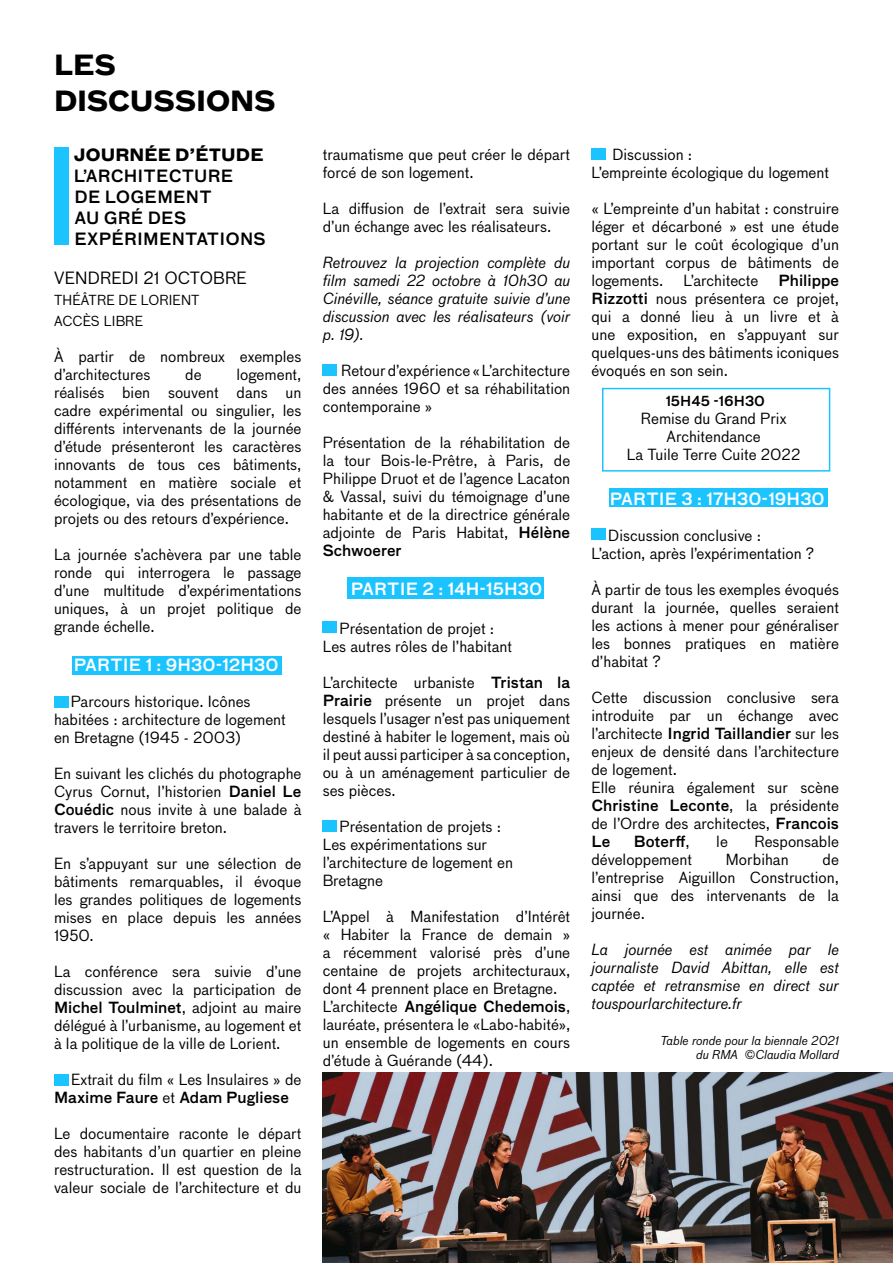
<style>
.page{position:relative;width:893px;height:1263px;background:#fff}
.page>*{position:absolute;margin:0;border:0;box-sizing:border-box;transform-origin:0 0}
.t1{font:700 27px/36px "Bau Pro";color:#000}
.t2{font:500 16.5px "Bau Pro";letter-spacing:.005em;color:#fff}
.t3{font:500 16.5px/21px "Bau Pro";letter-spacing:.01em;color:#000}
.t4{font:16.5px "Bau Pro";letter-spacing:.01em;color:#000}
.t5{font:700 16.5px "Bau Pro";letter-spacing:.01em;color:#000}
.t6{font:15px/18px "Bau Pro";color:#000;text-align:justify}
.t7{font:italic 15px/18px "Bau Pro";color:#000;text-align:justify}
.t8{font:500 15px "Bau Pro";color:#000}
.t9{font:13.5px/21px "Bau Pro";letter-spacing:.01em;color:#000}
.t10{font:500 13.5px "Bau Pro";color:#000}
.t11{font:italic 12px/14.4px "Bau Pro";color:#000;text-align:right}
.s1{font-weight:500}
.s2{font-weight:400}
</style>
<div class="page">
<div style="left:347px;top:578px;width:196px;height:21px;background:#1cc4ff"></div>
<div style="left:609px;top:489px;width:219px;height:18px;background:#1cc4ff"></div>
<div style="left:72px;top:656px;width:210px;height:18px;background:#1cc4ff"></div>
<img style="left:323px;top:1072px;width:570px;height:191px">
<div style="left:54px;top:148px;width:14px;height:97px;background:#1cc4ff"></div>
<div style="left:54px;top:696px;width:14px;height:12px;background:#1cc4ff"></div>
<div style="left:54px;top:1074px;width:14px;height:11px;background:#1cc4ff"></div>
<div style="left:323px;top:364px;width:14px;height:11px;background:#1cc4ff"></div>
<div style="left:602px;top:388px;width:228px;height:84px;border:2px solid #1cc4ff"></div>
<div style="left:323px;top:622px;width:14px;height:11px;background:#1cc4ff"></div>
<div style="left:323px;top:821px;width:14px;height:11px;background:#1cc4ff"></div>
<div style="left:592px;top:148px;width:14px;height:12px;background:#1cc4ff"></div>
<div style="left:591px;top:529px;width:15px;height:11px;background:#1cc4ff"></div>
<h1 class="t1" style="left:54px;top:45px;width:223px">LES<br>DISCUSSIONS</h1>
<p class="t5" style="left:74px;top:141px;width:191px">JOURNÉE D’ÉTUDE</p>
<p class="t3" style="left:74px;top:165px;width:193px">L’ARCHITECTURE<br>DE LOGEMENT<br>AU GRÉ DES<br>EXPÉRIMENTATIONS</p>
<p class="t4" style="left:54px;top:266px;width:194px">VENDREDI 21 OCTOBRE</p>
<p class="t9" style="left:54px;top:289px;width:147px">THÉÂTRE DE LORIENT<br>ACCÈS LIBRE</p>
<p class="t6" style="left:54px;top:347px;width:249px">À partir de nombreux exemples d’architectures</p>
<p class="t6" style="left:54px;top:365px;width:249px;text-indent:183px">logement, réalisés bien souvent dans un cadre expérimental ou singulier, les différents intervenants de la journée d’étude présenteront les caractères innovants de tous ces bâtiments, notamment en matière sociale et écologique, via des présentations de projets ou des retours d’expérience.</p>
<p class="t6" style="left:54px;top:545px;width:249px">La journée s’achèvera par une table ronde qui interrogera le passage d’une multitude d’expérimentations uniques, à un projet politique de grande échelle.</p>
<p class="t2" style="left:74px;top:653px;width:206px">PARTIE 1 : 9H30-12H30</p>
<p class="t6" style="left:54px;top:692px;width:233px;text-align:left;text-indent:17px">Parcours historique. Icônes habitées : architecture de logement en Bretagne (1945 - 2003)</p>
<p class="t6" style="left:54px;top:764px;width:249px">En suivant les clichés du photographe Cyrus Cornut, l’historien <span class="s1">Daniel Le Couédic</span> nous invite à une balade à travers le territoire breton.</p>
<p class="t6" style="left:54px;top:854px;width:249px">En s’appuyant sur une sélection de bâtiments remarquables, il évoque les grandes politiques de logements mises en place depuis les années 1950.</p>
<p class="t6" style="left:54px;top:962px;width:249px">La conférence sera suivie d’une discussion avec la participation de <span class="s1">Michel Toulminet</span>, adjoint au maire délégué à l’urbanisme, au logement et à la politique de la ville de Lorient.</p>
<p class="t6" style="left:54px;top:1070px;width:249px;text-indent:17px">Extrait du film « Les Insulaires » de<br><span class="s1">Maxime Faure</span> et <span class="s1">Adam Pugliese</span></p>
<p class="t6" style="left:54px;top:1124px;width:249px">Le documentaire raconte le départ des habitants d’un quartier en pleine restructuration. Il est question de la valeur sociale de l’architecture et du</p>
<p class="t6" style="left:185px;top:365px;width:18px">de</p>
<p class="t6" style="left:323px;top:145px;width:249px">traumatisme que peut créer le départ forcé de son logement.</p>
<p class="t6" style="left:323px;top:199px;width:249px">La diffusion de l’extrait sera suivie d’un échange avec les réalisateurs.</p>
<p class="t7" style="left:323px;top:253px;width:249px">Retrouvez la projection complète du film samedi 22 octobre à 10h30 au Cinéville, séance gratuite suivie d’une discussion avec les réalisateurs (voir p. 19).</p>
<p class="t6" style="left:323px;top:361px;width:249px;text-indent:18px">Retour d’expérience « L’architecture des années 1960 et sa réhabilitation contemporaine »</p>
<p class="t6" style="left:323px;top:433px;width:249px">Présentation de la réhabilitation de la tour Bois-le-Prêtre, à Paris, de Philippe Druot et de l’agence Lacaton &amp; Vassal, suivi du témoignage d’une habitante et de la directrice générale adjointe de Paris Habitat, <span class="s1">Hélène Schwoerer</span></p>
<p class="t2" style="left:351px;top:576px;width:193px">PARTIE 2 : 14H-15H30</p>
<p class="t6" style="left:323px;top:619px;width:191px;text-align:center">Présentation de projet :<br>Les autres rôles de l’habitant</p>
<p class="t6" style="left:323px;top:673px;width:249px">L’architecte urbaniste <span class="s1">Tristan la Prairie</span> présente un projet dans lesquels l’usager n’est pas uniquement destiné à habiter le logement, mais où il peut aussi participer à sa conception, ou à un aménagement particulier de ses pièces.</p>
<p class="t6" style="left:323px;top:817px;width:192px;text-align:left;text-indent:17px">Présentation de projets :<br>Les expérimentations sur l’architecture de logement en<br>Bretagne</p>
<p class="t6" style="left:323px;top:907px;width:249px;text-align:left">L’Appel à Manifestation d’Intérêt « Habiter la France de demain » a récemment valorisé près d’une centaine de projets architecturaux, dont 4 prennent place en Bretagne.<br>L’architecte <span class="s1">Angélique Chedemois</span>, lauréate, présentera le «Labo-habité», un ensemble de logements en cours d’étude à Guérande (44).</p>
<p class="t6" style="left:591px;top:145px;width:239px;text-indent:21px">Discussion :<br>L’empreinte écologique du logement</p>
<p class="t6" style="left:591px;top:199px;width:249px">« L’empreinte d’un habitat : construire léger et décarboné » est une étude portant sur le coût écologique d’un important corpus de bâtiments de logements.</p>
<p class="t6" style="left:591px;top:271px;width:249px;text-indent:187px"><span class="s1">Philippe Rizzotti</span> nous présentera ce projet, qui a donné lieu à un livre et à une exposition, en s’appuyant sur quelques-uns des bâtiments iconiques évoqués en son sein.</p>
<p class="t6" style="left:683px;top:271px;width:76px">L’architecte</p>
<p class="t10" style="left:666px;top:391px;width:101px">15H45 -16H30</p>
<p class="t6" style="left:627px;top:409px;width:175px;text-align:center">Remise du Grand Prix<br>Architendance<br>La Tuile Terre Cuite 2022</p>
<p class="t2" style="left:610px;top:486px;width:216px">PARTIE 3 : 17H30-19H30</p>
<p class="t6" style="left:591px;top:526px;width:224px;text-indent:17px">Discussion conclusive :<br>L’action, après l’expérimentation ?</p>
<p class="t6" style="left:591px;top:580px;width:249px">À partir de tous les exemples évoqués durant la journée, quelles seraient les actions à mener pour généraliser les bonnes pratiques en matière d’habitat ?</p>
<p class="t6" style="left:591px;top:688px;width:249px;text-align:left">Cette discussion conclusive sera introduite par un échange avec l’architecte <span class="s1">Ingrid Taillandier</span> sur les enjeux de densité dans l’architecture de logement.<br>Elle réunira également sur scène<br><span class="s1">Christine Leconte</span>, la présidente de l’Ordre des architectes, <span class="s1">Francois<br>Le</span></p>
<p class="t8" style="left:634px;top:830px;width:58px">Boterff<span class="s2">,</span></p>
<p class="t6" style="left:716px;top:832px;width:13px">le</p>
<p class="t6" style="left:754px;top:832px;width:86px">Responsable</p>
<p class="t6" style="left:591px;top:850px;width:102px">développement</p>
<p class="t6" style="left:726px;top:850px;width:64px">Morbihan</p>
<p class="t6" style="left:591px;top:850px;width:249px;text-indent:231px">de l’entreprise Aiguillon Construction, ainsi que des intervenants de la journée.</p>
<p class="t7" style="left:591px;top:940px;width:249px">La journée est animée par le journaliste David Abittan, elle est captée et retransmise en direct sur touspourlarchitecture.fr</p>
<p class="t11" style="left:660px;top:1032px;width:180px">Table ronde pour la biennale 2021 du RMA ©Claudia Mollard</p>
</div>
